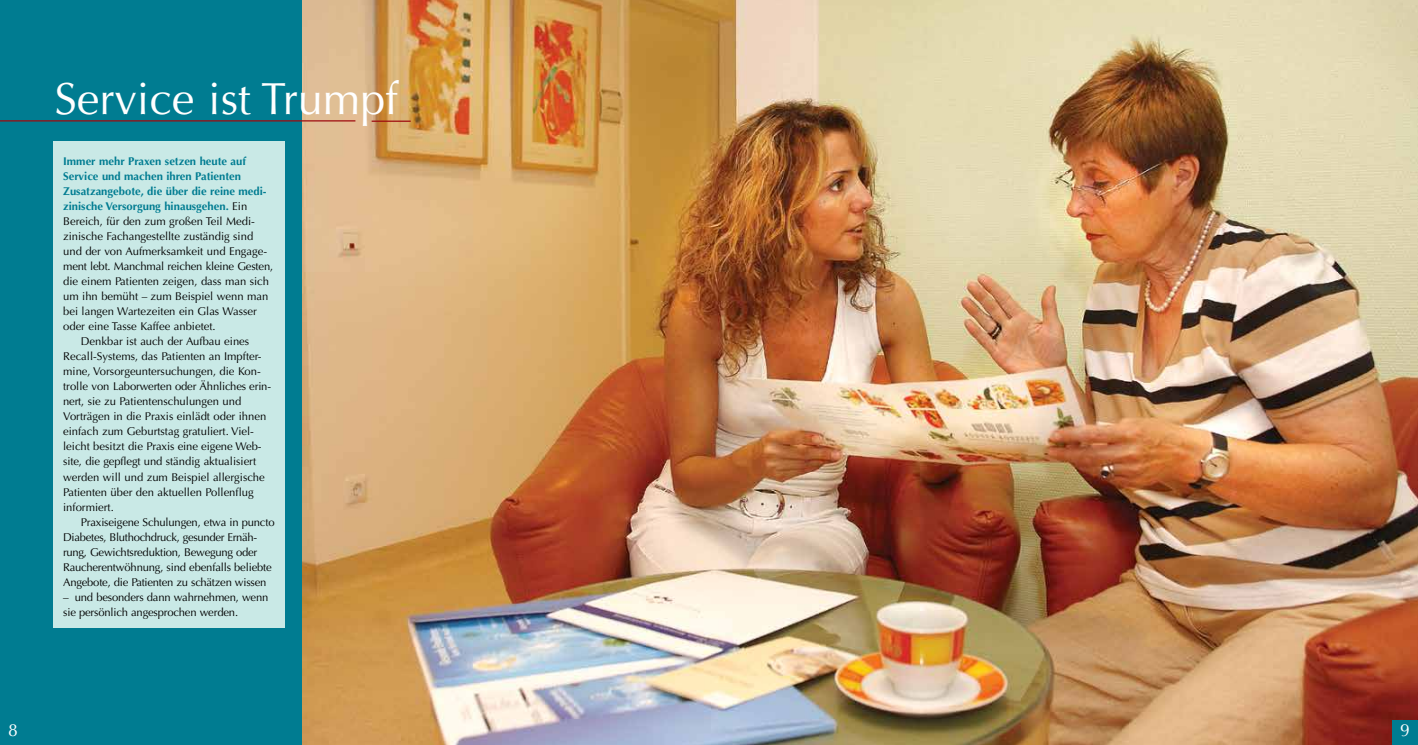
<style>
.page{position:relative;width:1418px;height:745px;background:#fff}
.page>*{position:absolute;margin:0;border:0;box-sizing:border-box;transform-origin:0 0}
.t1{font:45px "Optima";color:#fff}
.t2{font:17.5px "Optima";color:#fff}
.t3{font:11.25px/15px "Optima";color:#000}
.t4{font:700 11.25px "Optima";color:#007c91}
.t5{font:11.25px "Optima";letter-spacing:-.02em;color:#000}
.t6{font:11.25px "Optima";letter-spacing:-.025em;color:#000}
.s1{font-weight:400;color:#000}
</style>
<div class="page">
<div style="left:0;top:0;width:317px;height:744px;background:#007c91"></div>
<img style="left:302px;top:0;width:1115px;height:744px">
<hr style="left:0;top:120px;width:355px;height:1px;background:#9e0b0f">
<hr style="left:371px;top:120px;width:40px;height:2px;background:#9e0b0f">
<div style="left:53px;top:142px;width:232px;height:485px;background:#c9e9e6"></div>
<div style="left:1391px;top:720px;width:26px;height:24px;background:#007c91"></div>
<h1 class="t1" style="left:54px;top:72px;width:345px">Service ist Trumpf</h1>
<p class="t4" style="left:63px;top:155px;width:184px">Immer mehr Praxen setzen heute auf</p>
<p class="t4" style="left:63px;top:170px;width:179px">Service und machen ihren Patienten</p>
<p class="t4" style="left:63px;top:185px;width:205px">Zusatzangebote, die über die reine medi-</p>
<p class="t4" style="left:63px;top:200px;width:186px">zinische Versorgung hinausgehen. <span class="s1">Ein</span></p>
<p class="t3" style="left:63px;top:214px;width:192px">Bereich, für den zum großen Teil Medi-</p>
<p class="t3" style="left:63px;top:229px;width:192px">zinische Fachangestellte zuständig sind</p>
<p class="t3" style="left:63px;top:244px;width:204px">und der von Aufmerksamkeit und Engage-</p>
<p class="t3" style="left:63px;top:259px;width:211px">ment lebt. Manchmal reichen kleine Gesten,</p>
<p class="t3" style="left:63px;top:274px;width:207px">die einem Patienten zeigen, dass man sich</p>
<p class="t3" style="left:63px;top:289px;width:207px">um ihn bemüht – zum Beispiel wenn man</p>
<p class="t3" style="left:63px;top:304px;width:195px">bei langen Wartezeiten ein Glas Wasser</p>
<p class="t3" style="left:63px;top:319px;width:154px">oder eine Tasse Kaffee anbietet.</p>
<p class="t3" style="left:81px;top:334px;width:170px">Denkbar ist auch der Aufbau eines</p>
<p class="t3" style="left:63px;top:349px;width:199px">Recall-Systems, das Patienten an Impfter-</p>
<p class="t3" style="left:63px;top:364px;width:198px">mine, Vorsorgeuntersuchungen, die Kon-</p>
<p class="t3" style="left:63px;top:379px;width:209px">trolle von Laborwerten oder Ähnliches erin-</p>
<p class="t3" style="left:63px;top:394px;width:180px">nert, sie zu Patientenschulungen und</p>
<p class="t3" style="left:63px;top:409px;width:205px">Vorträgen in die Praxis einlädt oder ihnen</p>
<p class="t3" style="left:63px;top:424px;width:191px">einfach zum Geburtstag gratuliert. Viel-</p>
<p class="t3" style="left:63px;top:439px;width:199px">leicht besitzt die Praxis eine eigene Web-</p>
<p class="t3" style="left:63px;top:454px;width:194px">site, die gepflegt und ständig aktualisiert</p>
<p class="t3" style="left:63px;top:469px;width:203px">werden will und zum Beispiel allergische</p>
<p class="t3" style="left:63px;top:484px;width:192px">Patienten über den aktuellen Pollenflug</p>
<p class="t3" style="left:63px;top:499px;width:52px">informiert.</p>
<p class="t3" style="left:81px;top:514px;width:195px">Praxiseigene Schulungen, etwa in puncto</p>
<p class="t6" style="left:63px;top:530px;width:195px">Diabetes, Bluthochdruck, gesunder Ernäh-</p>
<p class="t5" style="left:63px;top:545px;width:196px">rung, Gewichtsreduktion, Bewegung oder</p>
<p class="t3" style="left:63px;top:559px;width:210px">Raucherentwöhnung, sind ebenfalls beliebte</p>
<p class="t5" style="left:63px;top:575px;width:205px">Angebote, die Patienten zu schätzen wissen</p>
<p class="t3" style="left:63px;top:589px;width:207px">– und besonders dann wahrnehmen, wenn sie persönlich angesprochen werden.</p>
<h2 class="t2" style="left:8px;top:719px;width:11px">8</h2>
<h2 class="t2" style="left:1399px;top:720px;width:11px">9</h2>
<h2 class="t2" style="left:1398px;top:721px;width:11px">1</h2>
</div>
